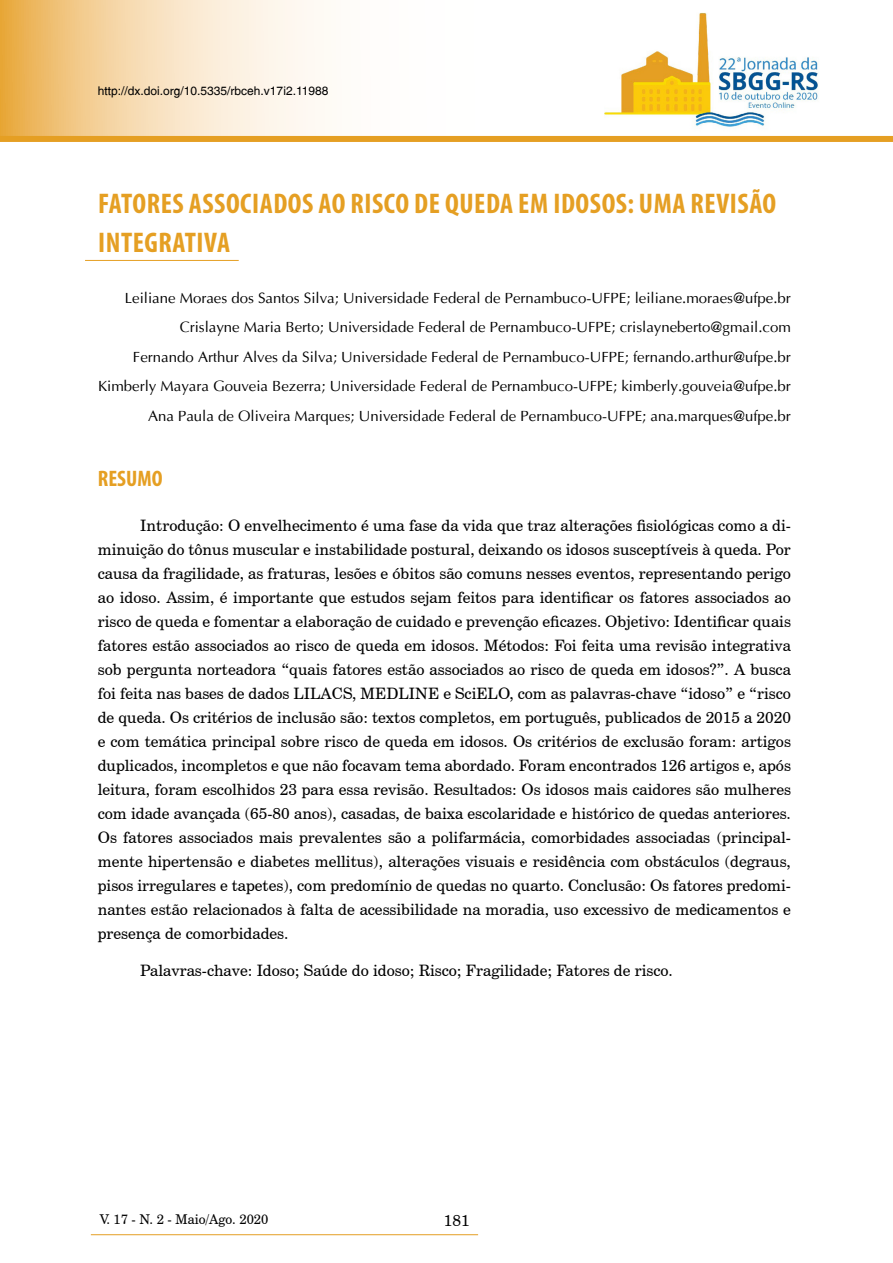
<style>
.page{position:relative;width:893px;height:1263px;background:#fff}
.page>*{position:absolute;margin:0;border:0;box-sizing:border-box;transform-origin:0 0}
.t1{font:700 condensed 28.5px/39px "Myriad Pro";letter-spacing:.02em;color:#e59f23}
.t2{font:700 condensed 22.5px "Myriad Pro";color:#e59f23}
.t3{font:15.75px/24px "Century Schoolbook BT";color:#000;text-align:justify}
.t4{font:15px/29.5px "Ottawa Plain";color:#000;text-align:right}
.t5{font:13.5px "Century Schoolbook BT";color:#000}
.t6{font:12px "Switzerland Plain";color:#000}
</style>
<div class="page">
<svg style="left:0;top:0;width:605px;height:136px"></svg>
<img style="left:605px;top:12px;width:214px;height:115px">
<hr style="left:91px;top:1234px;width:387px;height:1px;background:#e59f23">
<div style="left:0;top:136px;width:893px;height:6px;background:#e59f23"></div>
<hr style="left:85px;top:260px;width:154px;height:1px;background:#e59f23">
<p class="t6" style="left:98px;top:84px;width:232px">http://dx.doi.org/10.5335/rbceh.v17i2.11988</p>
<h1 class="t1" style="left:98px;top:183px;width:680px">FATORES ASSOCIADOS AO RISCO DE QUEDA EM IDOSOS: UMA REVISÃO<br>INTEGRATIVA</h1>
<p class="t4" style="left:98px;top:283px;width:694px">Leiliane Moraes dos Santos Silva; Universidade Federal de Pernambuco-UFPE; leiliane.moraes@ufpe.br Crislayne Maria Berto; Universidade Federal de Pernambuco-UFPE; crislayneberto@gmail.com<br>Fernando Arthur Alves da Silva; Universidade Federal de Pernambuco-UFPE; fernando.arthur@ufpe.br Kimberly Mayara Gouveia Bezerra; Universidade Federal de Pernambuco-UFPE; kimberly.gouveia@ufpe.br Ana Paula de Oliveira Marques; Universidade Federal de Pernambuco-UFPE; ana.marques@ufpe.br</p>
<h2 class="t2" style="left:98px;top:464px;width:66px">RESUMO</h2>
<p class="t3" style="left:98px;top:513px;width:695px;text-indent:43px">Introdução: O envelhecimento é uma fase da vida que traz alterações fisiológicas como a di&shy;minuição do tônus muscular e instabilidade postural, deixando os idosos susceptíveis à queda. Por causa da fragilidade, as fraturas, lesões e óbitos são comuns nesses eventos, representando perigo ao idoso. Assim, é importante que estudos sejam feitos para identificar os fatores associados ao risco de queda e fomentar a elaboração de cuidado e prevenção eficazes. Objetivo: Identificar quais fatores estão associados ao risco de queda em idosos. Métodos: Foi feita uma revisão integrativa sob pergunta norteadora “quais fatores estão associados ao risco de queda em idosos?”. A busca foi feita nas bases de dados LILACS, MEDLINE e SciELO, com as palavras-chave “idoso” e “risco de queda. Os critérios de inclusão são: textos completos, em português, publicados de 2015 a 2020 e com temática principal sobre risco de queda em idosos. Os critérios de exclusão foram: artigos duplicados, incompletos e que não focavam tema abordado. Foram encontrados 126 artigos e, após leitura, foram escolhidos 23 para essa revisão. Resultados: Os idosos mais caidores são mulheres com idade avançada (65-80 anos), casadas, de baixa escolaridade e histórico de quedas anteriores.<br>Os fatores associados mais prevalentes são a polifarmácia, comorbidades associadas (principal&shy;mente hipertensão e diabetes mellitus), alterações visuais e residência com obstáculos (degraus, pisos irregulares e tapetes), com predomínio de quedas no quarto. Conclusão: Os fatores predomi&shy;nantes estão relacionados à falta de acessibilidade na moradia, uso excessivo de medicamentos e presença de comorbidades.</p>
<p class="t3" style="left:140px;top:958px;width:534px">Palavras-chave: Idoso; Saúde do idoso; Risco; Fragilidade; Fatores de risco.</p>
<p class="t5" style="left:100px;top:1210px;width:170px">V. 17 - N. 2 - Maio/Ago. 2020</p>
<p class="t3" style="left:444px;top:1208px;width:27px">181</p>
</div>
